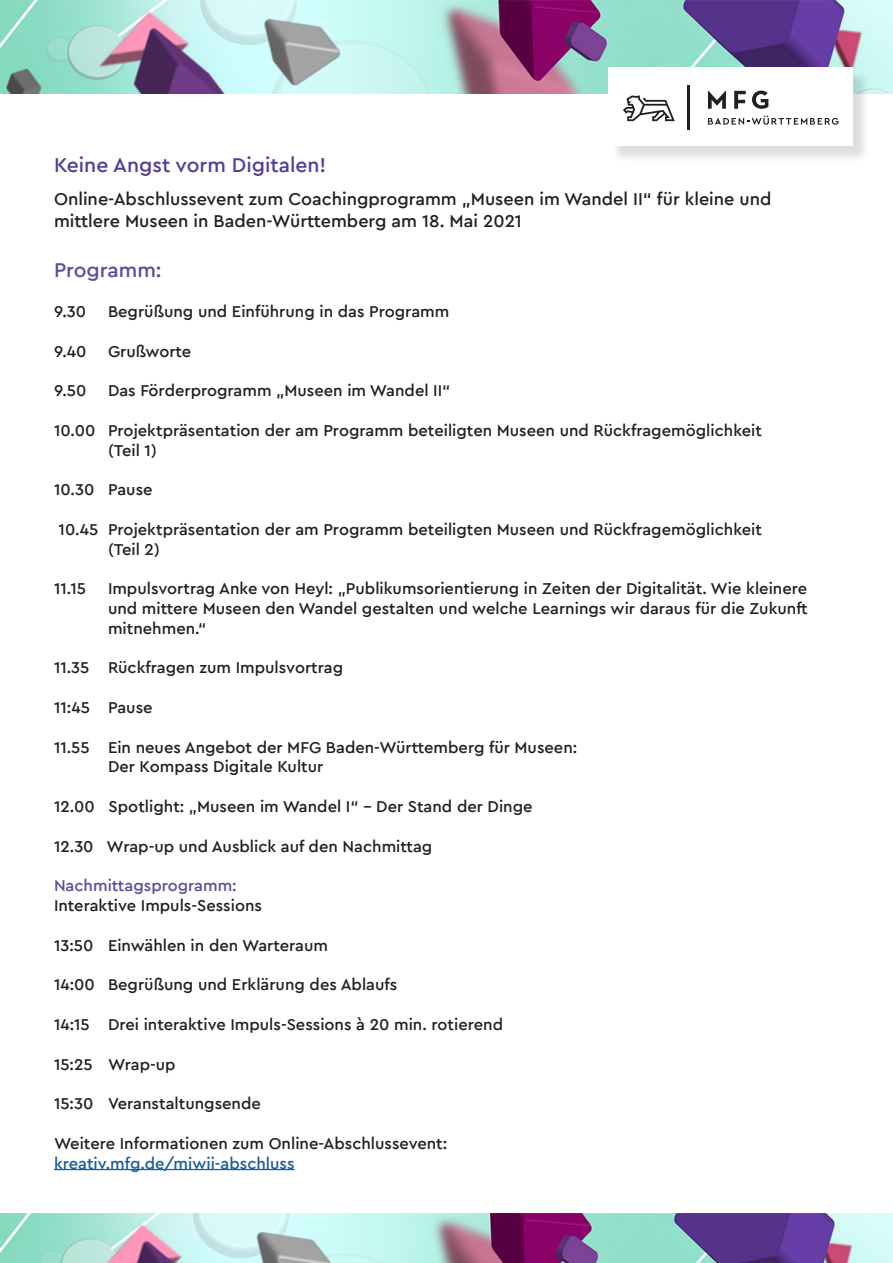
<style>
.page{position:relative;width:893px;height:1263px;background:#fff}
.page>*{position:absolute;margin:0;border:0;box-sizing:border-box;transform-origin:0 0}
.t1{font:500 21px "Cera PRO";color:#533d99}
.t2{font:500 21px "Cera PRO";color:#5b4c9f}
.t3{font:500 18px "Cera PRO";color:#231f20}
.t4{font:500 16.5px/19.8px "Cera PRO";color:#231f20}
.t5{font:500 16.5px "Cera PRO";color:#175d9e}
.t6{font:500 16.5px "Cera PRO";color:#5b4c9f}
</style>
<div class="page">
<img style="left:0;top:0;width:893px;height:94px">
<hr style="left:54px;top:1169px;width:241px;height:1px;background:#175d9e">
<div style="left:610px;top:69px;width:260px;height:94px;background:#231f20;opacity:.15"></div>
<div style="left:608px;top:67px;width:244px;height:79px;background:#fff"></div>
<svg style="left:708px;top:116px;width:130px;height:9px"></svg>
<svg style="left:734px;top:91px;width:12px;height:18px"></svg>
<svg style="left:708px;top:91px;width:18px;height:18px"></svg>
<svg style="left:752px;top:91px;width:16px;height:18px"></svg>
<hr style="left:688px;top:85px;width:2px;height:45px;background:#231f20">
<svg style="left:623px;top:95px;width:52px;height:26px"></svg>
<img style="left:0;top:1213px;width:892px;height:50px">
<p class="t1" style="left:54px;top:151px;width:274px">Keine Angst vorm Digitalen!</p>
<p class="t3" style="left:54px;top:187px;width:719px">Online-Abschlussevent zum Coachingprogramm „Museen im Wandel II“ für kleine und</p>
<p class="t3" style="left:54px;top:209px;width:469px">mittlere Museen in Baden-Württemberg am 18. Mai 2021</p>
<p class="t2" style="left:54px;top:256px;width:109px">Programm:</p>
<p class="t4" style="left:54px;top:301px;width:34px">9.30</p>
<p class="t4" style="left:108px;top:301px;width:343px">Begrüßung und Einführung in das Programm</p>
<p class="t4" style="left:54px;top:340px;width:34px">9.40</p>
<p class="t4" style="left:108px;top:340px;width:85px">Grußworte</p>
<p class="t4" style="left:54px;top:380px;width:34px">9.50</p>
<p class="t4" style="left:108px;top:380px;width:344px">Das Förderprogramm „Museen im Wandel II“</p>
<p class="t4" style="left:108px;top:420px;width:655px;text-indent:-54px">10.00 Projektpräsentation der am Programm beteiligten Museen und Rückfragemöglichkeit (Teil 1)</p>
<p class="t4" style="left:54px;top:479px;width:100px">10.30 Pause</p>
<p class="t4" style="left:108px;top:519px;width:655px;text-indent:-49px">10.45 Projektpräsentation der am Programm beteiligten Museen und Rückfragemöglichkeit (Teil 2)</p>
<p class="t4" style="left:54px;top:578px;width:34px">11.15</p>
<p class="t4" style="left:108px;top:578px;width:701px;text-align:justify">Impulsvortrag Anke von Heyl: „Publikumsorientierung in Zeiten der Digitalität. Wie kleinere und mittere Museen den Wandel gestalten und welche Learnings wir daraus für die Zukunft mitnehmen.“</p>
<p class="t4" style="left:54px;top:657px;width:291px">11.35 Rückfragen zum Impulsvortrag</p>
<p class="t4" style="left:54px;top:697px;width:100px">11:45 Pause</p>
<p class="t4" style="left:108px;top:736px;width:471px;text-indent:-54px">11.55 Ein neues Angebot der MFG Baden-Württemberg für Museen:<br>Der Kompass Digitale Kultur</p>
<p class="t4" style="left:54px;top:796px;width:480px">12.00 Spotlight: „Museen im Wandel I“ – Der Stand der Dinge</p>
<p class="t4" style="left:54px;top:835px;width:380px">12.30 Wrap-up und Ausblick auf den Nachmittag</p>
<p class="t6" style="left:54px;top:875px;width:184px">Nachmittagsprogramm:</p>
<p class="t4" style="left:54px;top:895px;width:210px">Interaktive Impuls-Sessions</p>
<p class="t4" style="left:54px;top:934px;width:276px">13:50 Einwählen in den Warteraum</p>
<p class="t4" style="left:54px;top:974px;width:345px">14:00 Begrüßung und Erklärung des Ablaufs</p>
<p class="t4" style="left:54px;top:1014px;width:451px">14:15 Drei interaktive Impuls-Sessions à 20 min. rotierend</p>
<p class="t4" style="left:54px;top:1053px;width:123px">15:25 Wrap-up</p>
<p class="t4" style="left:54px;top:1093px;width:208px">15:30 Veranstaltungsende</p>
<p class="t4" style="left:54px;top:1132px;width:395px">Weitere Informationen zum Online-Abschlussevent:</p>
<p class="t5" style="left:54px;top:1152px;width:242px">kreativ.mfg.de/miwii-abschluss</p>
</div>
